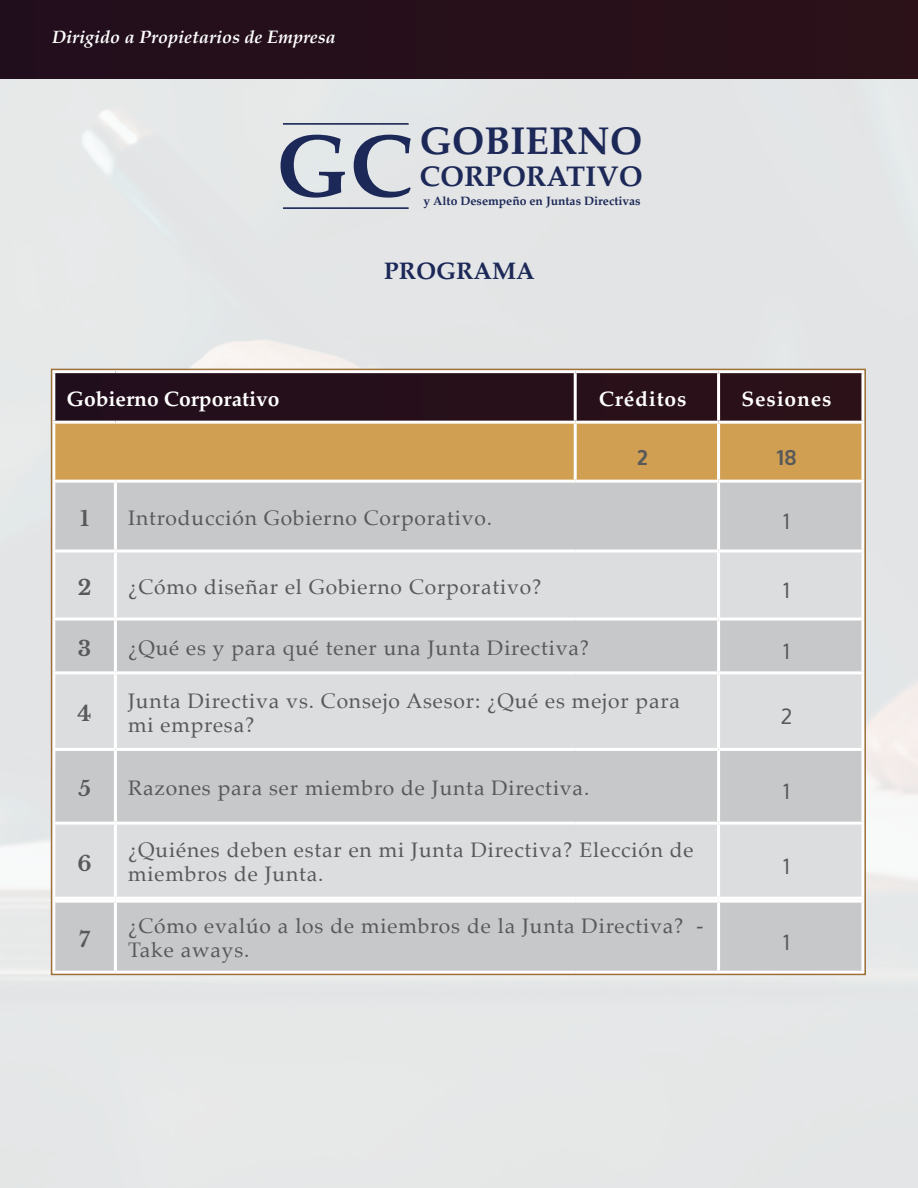
<style>
.page{position:relative;width:918px;height:1188px;background:#fff}
.page>*{position:absolute;margin:0;border:0;box-sizing:border-box;transform-origin:0 0}
.t1{font:700 88.35px "Palatino";color:#1c2857}
.t2{font:700 38.85px "Palatino";color:#1c2857}
.t3{font:700 28.65px "Palatino";color:#1c2857}
.t4{font:700 24px "Palatino";color:#1c2857}
.t5{font:21px/24px "Palatino";letter-spacing:.04em;color:#58595b}
.t6{font:700 21px "Palatino";color:#fff}
.t7{font:700 21px "Palatino";letter-spacing:.04em;color:#fff}
.t8{font:700 21px "Libre Baskerville";color:#58595b}
.t9{font:21px "Oxygen";color:#58595b}
.t10{font:700 21px "Oxygen";color:#58595b}
.t11{font:italic 700 18px "Palatino";color:#fff}
.t12{font:700 12.15px "Palatino";color:#1c2857}
</style>
<div class="page">
<div style="left:0;top:78px;width:918px;height:1110px;background:#e4e6e7"></div>
<div style="left:0;top:0;width:918px;height:78px;background:#27101a"></div>
<hr style="left:283px;top:123px;width:126px;height:2px;background:#1c2857">
<hr style="left:283px;top:207px;width:126px;height:2px;background:#1c2857">
<div style="left:54px;top:372px;width:521px;height:50px;background:#250f1b"></div>
<div style="left:577px;top:373px;width:284px;height:48px;background:#2a1119"></div>
<div style="left:55px;top:424px;width:806px;height:56px;background:#d09f51"></div>
<div style="left:55px;top:483px;width:662px;height:66px;background:#c7c8ca"></div>
<div style="left:719px;top:481px;width:144px;height:70px;background:#c7c8ca"></div>
<svg style="left:55px;top:552px;width:662px;height:345px;background:#d8d9da"></svg>
<svg style="left:720px;top:552px;width:141px;height:345px;background:#d8d9da"></svg>
<div style="left:55px;top:751px;width:806px;height:71px;background:#c7c8ca"></div>
<hr style="left:52px;top:748px;width:63px;height:3px;background:#fff">
<hr style="left:52px;top:751px;width:3px;height:71px;background:#fff">
<hr style="left:52px;top:822px;width:63px;height:3px;background:#fff">
<hr style="left:115px;top:748px;width:460px;height:3px;background:#fff">
<hr style="left:114px;top:751px;width:3px;height:71px;background:#fff">
<hr style="left:575px;top:748px;width:144px;height:3px;background:#fff">
<hr style="left:115px;top:822px;width:460px;height:3px;background:#fff">
<hr style="left:575px;top:822px;width:144px;height:3px;background:#fff">
<hr style="left:719px;top:748px;width:145px;height:3px;background:#fff">
<hr style="left:717px;top:751px;width:3px;height:71px;background:#fff">
<hr style="left:861px;top:751px;width:3px;height:71px;background:#fff">
<hr style="left:719px;top:822px;width:145px;height:3px;background:#fff">
<hr style="left:52px;top:897px;width:63px;height:3px;background:#fff">
<hr style="left:115px;top:897px;width:460px;height:3px;background:#fff">
<hr style="left:575px;top:897px;width:144px;height:3px;background:#fff">
<hr style="left:719px;top:897px;width:145px;height:3px;background:#fff">
<hr style="left:52px;top:370px;width:63px;height:3px;background:#fff">
<hr style="left:52px;top:373px;width:3px;height:48px;background:#fff">
<hr style="left:115px;top:370px;width:460px;height:3px;background:#fff">
<hr style="left:575px;top:370px;width:144px;height:3px;background:#fff">
<hr style="left:574px;top:373px;width:3px;height:48px;background:#fff">
<hr style="left:719px;top:370px;width:145px;height:3px;background:#fff">
<hr style="left:717px;top:373px;width:3px;height:48px;background:#fff">
<hr style="left:861px;top:373px;width:3px;height:48px;background:#fff">
<hr style="left:52px;top:421px;width:63px;height:3px;background:#fff">
<hr style="left:52px;top:424px;width:3px;height:56px;background:#fff">
<hr style="left:115px;top:421px;width:460px;height:3px;background:#fff">
<hr style="left:575px;top:421px;width:144px;height:3px;background:#fff">
<hr style="left:574px;top:424px;width:3px;height:56px;background:#fff">
<hr style="left:719px;top:421px;width:145px;height:3px;background:#fff">
<hr style="left:717px;top:424px;width:3px;height:56px;background:#fff">
<hr style="left:861px;top:424px;width:3px;height:56px;background:#fff">
<hr style="left:52px;top:483px;width:3px;height:66px;background:#fff">
<hr style="left:575px;top:480px;width:144px;height:3px;background:#fff">
<hr style="left:719px;top:480px;width:145px;height:3px;background:#fff">
<hr style="left:717px;top:483px;width:3px;height:66px;background:#fff">
<hr style="left:861px;top:483px;width:3px;height:66px;background:#fff">
<hr style="left:52px;top:549px;width:63px;height:3px;background:#fff">
<hr style="left:52px;top:552px;width:3px;height:66px;background:#fff">
<hr style="left:114px;top:552px;width:3px;height:66px;background:#fff">
<hr style="left:719px;top:549px;width:145px;height:3px;background:#fff">
<hr style="left:717px;top:552px;width:3px;height:66px;background:#fff">
<hr style="left:861px;top:552px;width:3px;height:66px;background:#fff">
<hr style="left:52px;top:618px;width:63px;height:3px;background:#fff">
<hr style="left:52px;top:621px;width:3px;height:50px;background:#fff">
<hr style="left:115px;top:618px;width:460px;height:3px;background:#fff">
<hr style="left:114px;top:621px;width:3px;height:50px;background:#fff">
<hr style="left:575px;top:618px;width:144px;height:3px;background:#fff">
<hr style="left:719px;top:618px;width:145px;height:3px;background:#fff">
<hr style="left:717px;top:621px;width:3px;height:50px;background:#fff">
<hr style="left:861px;top:621px;width:3px;height:50px;background:#fff">
<hr style="left:52px;top:671px;width:63px;height:3px;background:#fff">
<hr style="left:52px;top:674px;width:3px;height:74px;background:#fff">
<hr style="left:115px;top:671px;width:460px;height:3px;background:#fff">
<hr style="left:114px;top:674px;width:3px;height:74px;background:#fff">
<hr style="left:575px;top:671px;width:144px;height:3px;background:#fff">
<hr style="left:719px;top:671px;width:145px;height:3px;background:#fff">
<hr style="left:717px;top:674px;width:3px;height:74px;background:#fff">
<hr style="left:861px;top:674px;width:3px;height:74px;background:#fff">
<hr style="left:52px;top:825px;width:3px;height:72px;background:#fff">
<hr style="left:114px;top:825px;width:3px;height:72px;background:#fff">
<hr style="left:717px;top:825px;width:3px;height:72px;background:#fff">
<hr style="left:861px;top:825px;width:3px;height:72px;background:#fff">
<hr style="left:114px;top:483px;width:3px;height:66px;background:#fff">
<hr style="left:115px;top:549px;width:460px;height:3px;background:#fff">
<hr style="left:575px;top:549px;width:144px;height:3px;background:#fff">
<hr style="left:115px;top:480px;width:460px;height:3px;background:#fff">
<hr style="left:52px;top:480px;width:63px;height:3px;background:#fff">
<div style="left:55px;top:903px;width:806px;height:68px;background:#c7c8ca"></div>
<hr style="left:52px;top:900px;width:63px;height:3px;background:#fff">
<hr style="left:52px;top:903px;width:3px;height:68px;background:#fff">
<hr style="left:52px;top:971px;width:63px;height:3px;background:#fff">
<hr style="left:115px;top:900px;width:460px;height:3px;background:#fff">
<hr style="left:114px;top:903px;width:3px;height:68px;background:#fff">
<hr style="left:575px;top:900px;width:144px;height:3px;background:#fff">
<hr style="left:115px;top:971px;width:460px;height:3px;background:#fff">
<hr style="left:575px;top:971px;width:144px;height:3px;background:#fff">
<hr style="left:719px;top:900px;width:145px;height:3px;background:#fff">
<hr style="left:717px;top:903px;width:3px;height:68px;background:#fff">
<hr style="left:861px;top:903px;width:3px;height:68px;background:#fff">
<hr style="left:719px;top:971px;width:145px;height:3px;background:#fff">
<p class="t11" style="left:52px;top:22px;width:285px">Dirigido a Propietarios de Empresa</p>
<h1 class="t1" style="left:275px;top:91px;width:139px">GC</h1>
<h2 class="t2" style="left:420px;top:108px;width:224px">GOBIERNO</h2>
<p class="t12" style="left:423px;top:190px;width:219px">y Alto Desempeño en Juntas Directivas</p>
<h3 class="t3" style="left:420px;top:152px;width:224px">CORPORATIVO</h3>
<p class="t4" style="left:384px;top:250px;width:152px">PROGRAMA</p>
<p class="t6" style="left:67px;top:380px;width:214px">Gobierno Corporativo</p>
<p class="t7" style="left:599px;top:380px;width:89px">Créditos</p>
<p class="t7" style="left:742px;top:380px;width:91px">Sesiones</p>
<p class="t10" style="left:637px;top:444px;width:12px">2</p>
<p class="t10" style="left:777px;top:444px;width:21px">18</p>
<p class="t8" style="left:80px;top:506px;width:11px">1</p>
<p class="t5" style="left:128px;top:505px;width:366px">Introducción Gobierno Corporativo.</p>
<p class="t9" style="left:783px;top:509px;width:8px">1</p>
<p class="t8" style="left:78px;top:575px;width:15px">2</p>
<p class="t5" style="left:128px;top:574px;width:415px">¿Cómo diseñar el Gobierno Corporativo?</p>
<p class="t9" style="left:783px;top:578px;width:8px">1</p>
<p class="t8" style="left:78px;top:636px;width:15px">3</p>
<p class="t5" style="left:128px;top:635px;width:462px">¿Qué es y para qué tener una Junta Directiva?</p>
<p class="t9" style="left:783px;top:639px;width:8px">1</p>
<p class="t8" style="left:78px;top:701px;width:15px">4</p>
<p class="t5" style="left:128px;top:689px;width:553px">Junta Directiva vs. Consejo Asesor: ¿Qué es mejor para mi empresa?</p>
<p class="t9" style="left:781px;top:705px;width:13px">2</p>
<p class="t8" style="left:78px;top:776px;width:14px">5</p>
<p class="t5" style="left:128px;top:776px;width:463px">Razones para ser miembro de Junta Directiva.</p>
<p class="t9" style="left:783px;top:780px;width:8px">1</p>
<p class="t8" style="left:78px;top:850px;width:16px">6</p>
<p class="t5" style="left:128px;top:838px;width:567px">¿Quiénes deben estar en mi Junta Directiva? Elección de miembros de Junta.</p>
<p class="t8" style="left:79px;top:926px;width:12px">7</p>
<p class="t5" style="left:128px;top:914px;width:577px">¿Cómo evalúo a los de miembros de la Junta Directiva? -<br>Take aways.</p>
<p class="t9" style="left:783px;top:854px;width:8px">1</p>
<p class="t9" style="left:783px;top:930px;width:8px">1</p>
</div>
